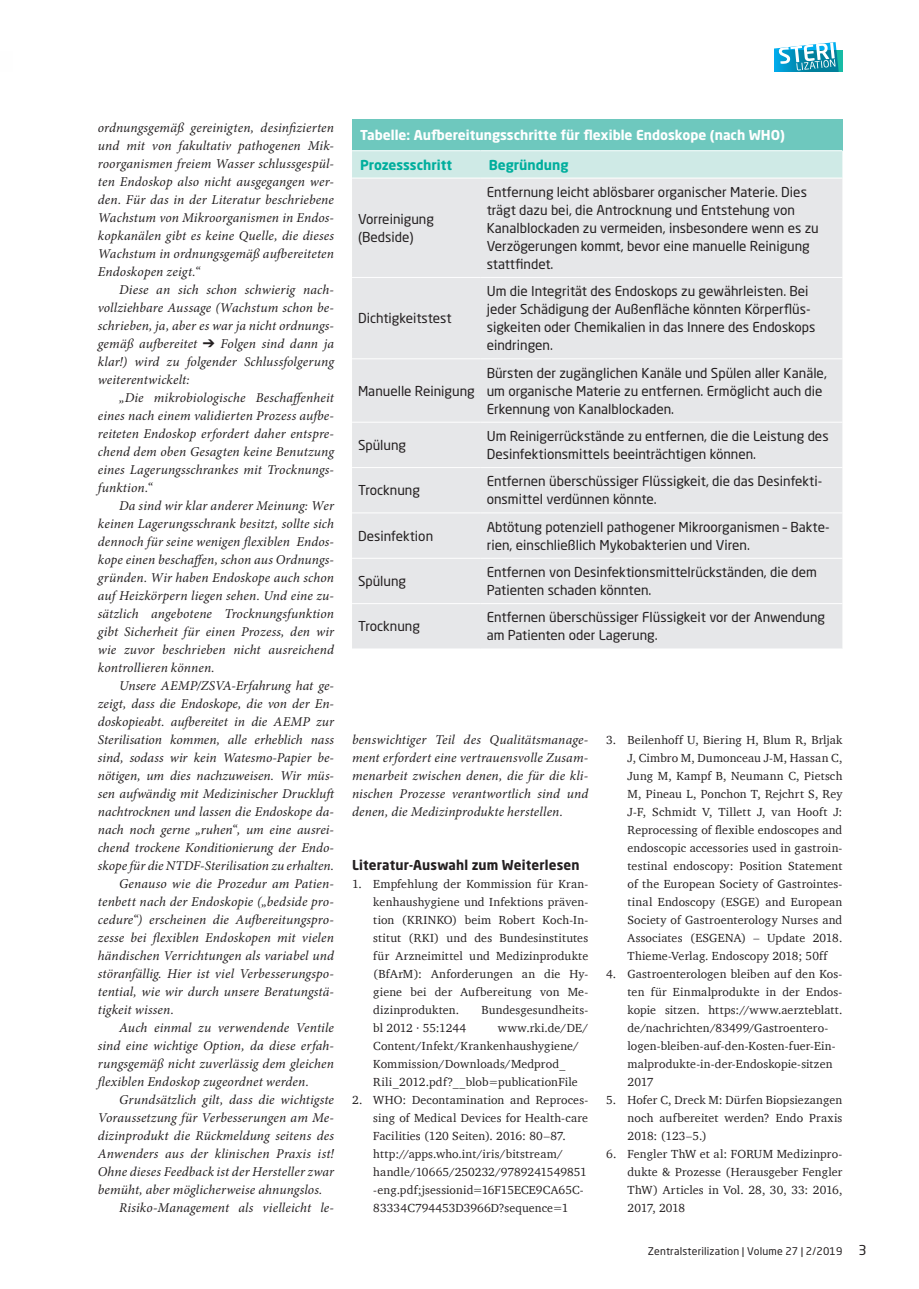
<style>
.page{position:relative;width:919px;height:1289px;background:#fff}
.page>*{position:absolute;margin:0;border:0;box-sizing:border-box;transform-origin:0 0}
.t1{font:italic 13.5px/18px "Minion Pro";letter-spacing:.01em;color:#231f20;text-align:justify}
.t2{font:13.5px/18px "Neo Sans Pro";color:#231f20}
.t3{font:700 13.5px "Neo Sans Pro";color:#fff}
.t4{font:700 13.5px "Neo Sans Pro";letter-spacing:.01em;color:#231f20}
.t5{font:700 13.5px "Neo Sans Pro";color:#00ae9d}
.t6{font:12px/18px "Charter";letter-spacing:.015em;color:#231f20;text-align:justify}
.t7{font:12px "Charter";letter-spacing:-.005em;color:#231f20}
.t8{font:10.5px "Neo Sans Pro";letter-spacing:.015em;color:#231f20}
.s1{font-size:13.5px}
</style>
<div class="page">
<svg style="left:774px;top:42px;width:69px;height:30px"></svg>
<div style="left:352px;top:119px;width:490px;height:32px;background:#6ec8be"></div>
<svg style="left:352px;top:151px;width:490px;height:27px;background:#d0eae6"></svg>
<div style="left:352px;top:179px;width:490px;height:469px;background:#e6e7e9"></div>
<hr style="left:352px;top:467px;width:128px;height:1px;background:#fff">
<hr style="left:480px;top:467px;width:362px;height:1px;background:#fff">
<hr style="left:352px;top:358px;width:128px;height:1px;background:#fff">
<hr style="left:480px;top:358px;width:362px;height:1px;background:#fff">
<hr style="left:352px;top:422px;width:128px;height:1px;background:#fff">
<hr style="left:480px;top:422px;width:362px;height:1px;background:#fff">
<hr style="left:352px;top:277px;width:128px;height:1px;background:#fff">
<hr style="left:480px;top:277px;width:362px;height:1px;background:#fff">
<hr style="left:352px;top:150px;width:128px;height:1px;background:#fff">
<hr style="left:480px;top:150px;width:362px;height:1px;background:#fff">
<hr style="left:352px;top:512px;width:128px;height:1px;background:#fff">
<hr style="left:480px;top:512px;width:362px;height:1px;background:#fff">
<hr style="left:352px;top:558px;width:128px;height:1px;background:#fff">
<hr style="left:480px;top:558px;width:362px;height:1px;background:#fff">
<hr style="left:352px;top:603px;width:128px;height:1px;background:#fff">
<hr style="left:480px;top:603px;width:362px;height:1px;background:#fff">
<p class="t1" style="left:98px;top:118px;width:238px">ordnungsgemäß gereinigten, desinfizierten und mit von fakultativ pathogenen Mik&shy;roorganismen freiem Wasser schlussgespül&shy;ten Endoskop also nicht ausgegangen wer&shy;den. Für das in der Literatur beschriebene Wachstum von Mikroorganismen in Endos&shy;kopkanälen gibt es keine Quelle, die dieses Wachstum in ordnungsgemäß aufbereiteten Endoskopen zeigt.“</p>
<p class="t1" style="left:98px;top:280px;width:238px;text-indent:21px">Diese an sich schon schwierig nach&shy;vollziehbare Aussage (Wachstum schon be&shy;schrieben, ja, aber es war ja nicht ordnungs&shy;gemäß aufbereitet ➔ Folgen sind dann ja klar!) wird zu folgender Schlussfolgerung weiterentwickelt:</p>
<p class="t1" style="left:98px;top:388px;width:238px;text-indent:21px">„Die mikrobiologische Beschaffenheit eines nach einem validierten Prozess aufbe&shy;reiteten Endoskop erfordert daher entspre&shy;chend dem oben Gesagten keine Benutzung eines Lagerungsschrankes mit Trocknungs&shy;funktion.“</p>
<p class="t1" style="left:98px;top:496px;width:238px;text-indent:21px">Da sind wir klar anderer Meinung: Wer keinen Lagerungsschrank besitzt, sollte sich dennoch für seine wenigen flexiblen Endos&shy;kope einen beschaffen, schon aus Ordnungs&shy;gründen. Wir haben Endoskope auch schon auf Heizkörpern liegen sehen. Und eine zu&shy;sätzlich angebotene Trocknungsfunktion gibt Sicherheit für einen Prozess, den wir wie zuvor beschrieben nicht ausreichend kontrollieren können.</p>
<p class="t1" style="left:119px;top:676px;width:216px">Unsere AEMP/ZSVA-Erfahrung hat ge-</p>
<p class="t1" style="left:98px;top:694px;width:238px">zeigt, dass die Endoskope, die von der En-</p>
<p class="t1" style="left:98px;top:712px;width:238px">doskopieabt. aufbereitet in die AEMP zur</p>
<p class="t1" style="left:98px;top:730px;width:238px">Sterilisation kommen, alle erheblich nass</p>
<p class="t1" style="left:98px;top:748px;width:238px">sind, sodass wir kein Watesmo-Papier be-</p>
<p class="t1" style="left:98px;top:766px;width:238px">nötigen, um dies nachzuweisen. Wir müs-</p>
<p class="t1" style="left:98px;top:784px;width:240px">sen aufwändig mit Medizinischer Druckluft</p>
<p class="t1" style="left:98px;top:802px;width:238px">nachtrocknen und lassen die Endoskope da-</p>
<p class="t1" style="left:98px;top:820px;width:238px">nach noch gerne „ruhen“, um eine ausrei-</p>
<p class="t1" style="left:98px;top:838px;width:238px">chend trockene Konditionierung der Endo-</p>
<p class="t1" style="left:98px;top:856px;width:238px">skope für die NTDF-Sterilisation zu erhalten.</p>
<p class="t1" style="left:119px;top:874px;width:216px">Genauso wie die Prozedur am Patien-</p>
<p class="t1" style="left:98px;top:892px;width:238px">tenbett nach der Endoskopie („bedside pro-</p>
<p class="t1" style="left:98px;top:910px;width:238px">cedure“) erscheinen die Aufbereitungspro-</p>
<p class="t1" style="left:98px;top:928px;width:238px">zesse bei flexiblen Endoskopen mit vielen</p>
<p class="t1" style="left:98px;top:946px;width:238px">händischen Verrichtungen als variabel und</p>
<p class="t1" style="left:98px;top:964px;width:238px">störanfällig. Hier ist viel Verbesserungspo-</p>
<p class="t1" style="left:98px;top:982px;width:238px">tential, wie wir durch unsere Beratungstä-</p>
<p class="t1" style="left:98px;top:1000px;width:78px">tigkeit wissen.</p>
<p class="t1" style="left:119px;top:1018px;width:216px">Auch einmal zu verwendende Ventile</p>
<p class="t1" style="left:98px;top:1036px;width:238px">sind eine wichtige Option, da diese erfah-</p>
<p class="t1" style="left:98px;top:1054px;width:238px">rungsgemäß nicht zuverlässig dem gleichen</p>
<p class="t1" style="left:98px;top:1072px;width:212px">flexiblen Endoskop zugeordnet werden.</p>
<p class="t1" style="left:119px;top:1090px;width:216px">Grundsätzlich gilt, dass die wichtigste</p>
<p class="t1" style="left:98px;top:1108px;width:238px">Voraussetzung für Verbesserungen am Me-</p>
<p class="t1" style="left:98px;top:1126px;width:237px">dizinprodukt die Rückmeldung seitens des</p>
<p class="t1" style="left:98px;top:1144px;width:238px">Anwenders aus der klinischen Praxis ist!</p>
<p class="t1" style="left:98px;top:1162px;width:238px">Ohne dieses Feedback ist der Hersteller zwar</p>
<p class="t1" style="left:98px;top:1180px;width:226px">bemüht, aber möglicherweise ahnungslos.</p>
<p class="t1" style="left:119px;top:1198px;width:216px">Risiko-Management als vielleicht le-</p>
<p class="t3" style="left:360px;top:126px;width:426px">Tabelle: Aufbereitungsschritte für flexible Endoskope (nach WHO)</p>
<p class="t5" style="left:360px;top:156px;width:93px">Prozessschritt</p>
<p class="t5" style="left:489px;top:156px;width:81px">Begründung</p>
<p class="t2" style="left:358px;top:210px;width:77px">Vorreinigung (Bedside)</p>
<p class="t2" style="left:358px;top:309px;width:95px">Dichtigkeitstest</p>
<p class="t2" style="left:358px;top:381px;width:118px">Manuelle Reinigung</p>
<p class="t2" style="left:486px;top:183px;width:333px">Entfernung leicht ablösbarer organischer Materie. Dies trägt dazu bei, die Antrocknung und Entstehung von Kanalblockaden zu vermeiden, insbesondere wenn es zu Verzögerungen kommt, bevor eine manuelle Reinigung stattfindet.</p>
<p class="t2" style="left:486px;top:282px;width:330px">Um die Integrität des Endoskops zu gewährleisten. Bei jeder Schädigung der Außenfläche könnten Körperflüs&shy;sigkeiten oder Chemikalien in das Innere des Endoskops eindringen.</p>
<p class="t2" style="left:486px;top:363px;width:341px">Bürsten der zugänglichen Kanäle und Spülen aller Kanäle, um organische Materie zu entfernen. Ermöglicht auch die<br>Erkennung von Kanalblockaden.</p>
<p class="t2" style="left:358px;top:436px;width:50px">Spülung</p>
<p class="t2" style="left:486px;top:427px;width:343px">Um Reinigerrückstände zu entfernen, die die Leistung des<br>Desinfektionsmittels beeinträchtigen können.</p>
<p class="t2" style="left:358px;top:481px;width:63px">Trocknung</p>
<p class="t2" style="left:486px;top:472px;width:337px">Entfernen überschüssiger Flüssigkeit, die das Desinfekti&shy;onsmittel verdünnen könnte.</p>
<p class="t2" style="left:358px;top:526px;width:77px">Desinfektion</p>
<p class="t2" style="left:486px;top:517px;width:344px">Abtötung potenziell pathogener Mikroorganismen – Bakte&shy;rien, einschließlich Mykobakterien und Viren.</p>
<p class="t2" style="left:358px;top:572px;width:50px">Spülung</p>
<p class="t2" style="left:486px;top:563px;width:331px">Entfernen von Desinfektionsmittelrückständen, die dem<br>Patienten schaden könnten.</p>
<p class="t2" style="left:358px;top:617px;width:63px">Trocknung</p>
<p class="t2" style="left:486px;top:608px;width:340px">Entfernen überschüssiger Flüssigkeit vor der Anwendung am Patienten oder Lagerung.</p>
<p class="t1" style="left:352px;top:730px;width:238px">benswichtiger Teil des Qualitätsmanage&shy;ment erfordert eine vertrauensvolle Zusam&shy;menarbeit zwischen denen, die für die kli&shy;nischen Prozesse verantwortlich sind und denen, die Medizinprodukte herstellen.</p>
<p class="t4" style="left:352px;top:856px;width:229px">Literatur-Auswahl zum Weiterlesen</p>
<p class="t6" style="left:373px;top:875px;width:216px;text-indent:-21px">1. Empfehlung der Kommission für Kran&shy;kenhaushygiene und Infektions präven&shy;tion (KRINKO) beim Robert Koch-In&shy;stitut (RKI) und des Bundesinstitutes für Arzneimittel und Medizinprodukte (BfArM): Anforderungen an die Hy&shy;giene bei der Aufbereitung von Me&shy;dizinprodukten.</p>
<p class="t6" style="left:481px;top:1001px;width:108px">Bundesgesundheits-</p>
<p class="t6" style="left:373px;top:1019px;width:216px;text-align:left;text-indent:124px">www.rki.de/DE/ Content/Infekt/Krankenhaushygiene/ Kommission/Downloads/Medprod_ Rili_2012.pdf?__blob=publicationFile</p>
<p class="t6" style="left:373px;top:1091px;width:216px;text-align:left;text-indent:-21px">2. WHO: Decontamination and Reproces&shy;sing of Medical Devices for Health-care Facilities (120 Seiten). 2016: 80–87. http://apps.who.int/iris/bitstream/ handle/10665/250232/9789241549851 -eng.pdf;jsessionid=16F15ECE9CA65C-83334C794453D3966D?sequence=1</p>
<p class="t7" style="left:373px;top:1017px;width:94px">bl 2012 · 55:1244</p>
<p class="t6" style="left:627px;top:731px;width:216px;text-indent:-21px">3. Beilenhoff U, Biering H, Blum R, Brljak J, Cimbro M, Dumonceau J-M, Hassan C, Jung M, Kampf B, Neumann C, Pietsch M, Pineau L, Ponchon T, Rejchrt S, Rey J-F, Schmidt V, Tillett J, van Hooft J:<br>Reprocessing of flexible endoscopes and endoscopic accessories used in gastroin&shy;testinal endoscopy: Position Statement of the European Society of Gastrointes&shy;tinal Endoscopy (ESGE) and European Society of Gastroenterology Nurses and Associates (ESGENA) – Update 2018.<br>Thieme-Verlag. Endoscopy 2018; 50ff</p>
<p class="t6" style="left:627px;top:965px;width:216px;text-align:left;text-indent:-21px">4. Gastroenterologen bleiben auf den Kos&shy;ten für Einmalprodukte in der Endos&shy;kopie sitzen. https://www.aerzteblatt. de/nachrichten/83499/Gastroentero&shy;logen-bleiben-auf-den-Kosten-fuer-Ein&shy;malprodukte-in-der-Endoskopie-sitzen 2017</p>
<p class="t6" style="left:627px;top:1091px;width:216px;text-indent:-21px">5. Hofer C, Dreck M: Dürfen Biopsiezangen noch aufbereitet werden? Endo Praxis 2018: (123–5.)</p>
<p class="t6" style="left:627px;top:1145px;width:216px;text-indent:-21px">6. Fengler ThW et al: FORUM Medizinpro&shy;dukte &amp; Prozesse (Herausgeber Fengler ThW) Articles in Vol. 28, 30, 33: 2016, 2017, 2018</p>
<p class="t8" style="left:647px;top:1244px;width:220px">Zentralsterilization | Volume 27 | 2/2019 <span class="s1">3</span></p>
</div>
